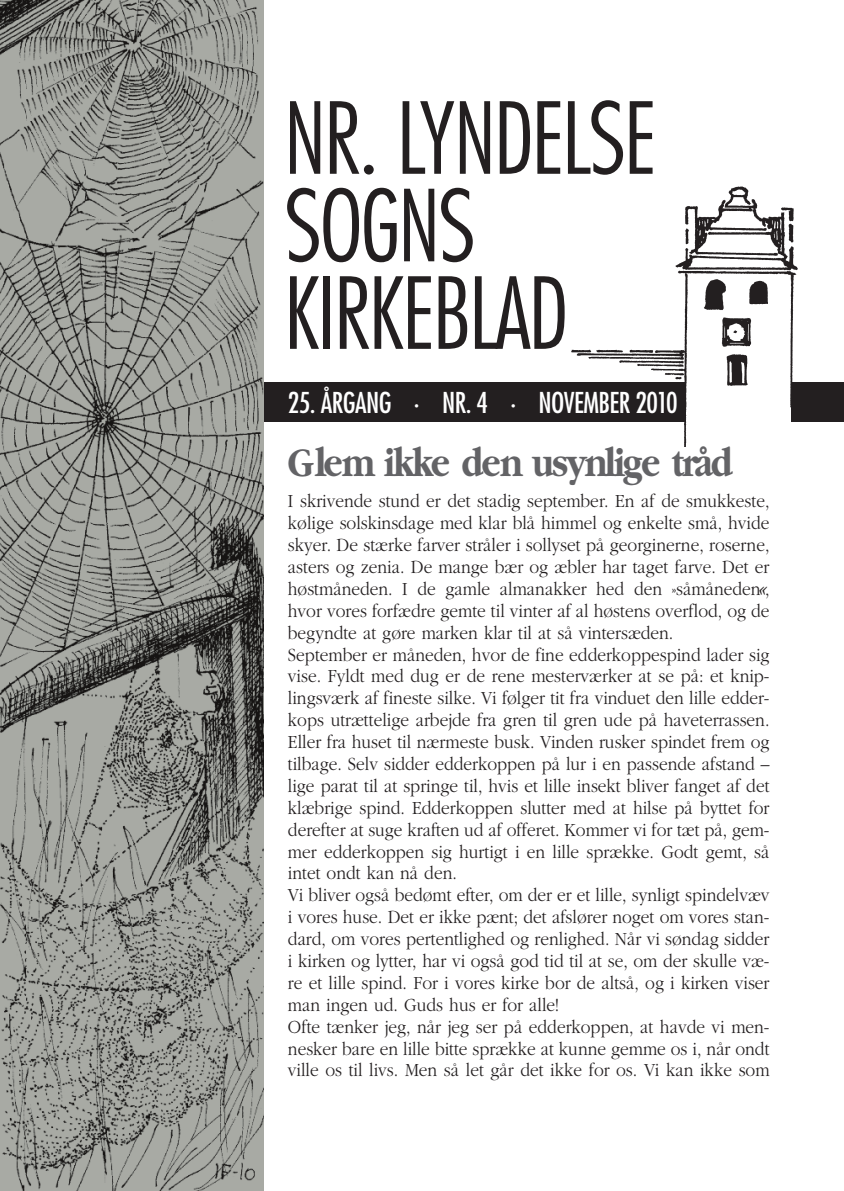
<style>
.page{position:relative;width:844px;height:1191px;background:#fff}
.page>*{position:absolute;margin:0;border:0;box-sizing:border-box;transform-origin:0 0}
.t1{font:300 condensed 96.25px/87.5px "Futura";letter-spacing:-.02em;color:#231f20}
.t2{font:700 42px "Garamond";letter-spacing:-.06em;color:#636366;scale:.85 1}
.t3{font:condensed 28px "Futura";letter-spacing:-.02em;color:#fff}
.t4{font:300 19.25px/21.9px "Garamond";color:#231f20;scale:.9 1}
.s1{font-weight:700;font-style:italic}
</style>
<div class="page">
<div style="left:263px;top:382px;width:580px;height:40px;background:#231f20"></div>
<img style="left:571px;top:186px;width:227px;height:260px">
<img style="left:0;top:0;width:263px;height:1191px">
<h1 class="t1" style="left:284px;top:101px;width:373px">NR. LYNDELSE<br>SOGNS<br>KIRKEBLAD</h1>
<h3 class="t3" style="left:288px;top:389px;width:391px">25. ÅRGANG · NR. 4 · NOVEMBER 2010</h3>
<h2 class="t2" style="left:288px;top:437px;width:524px">Glem ikke den usynlige tråd</h2>
<p class="t4" style="left:288px;top:490px;width:536px">I skrivende stund er det stadig september. En af de smukkeste, kølige solskinsdage med klar blå himmel og enkelte små, hvide skyer. De stærke farver stråler i sollyset på georginerne, roserne, asters og zenia. De mange bær og æbler har taget farve. Det er høstmåneden. I de gamle almanakker hed den »såmåneden<span class="s1">«</span>, hvor vores forfædre gemte til vinter af al høstens overflod, og de begyndte at gøre marken klar til at så vintersæden.<br>September er måneden, hvor de fine edderkoppespind lader sig vise. Fyldt med dug er de rene mesterværker at se på: et knip&shy;lingsværk af fineste silke. Vi følger tit fra vinduet den lille edder&shy;kops utrættelige arbejde fra gren til gren ude på haveterrassen.<br>Eller fra huset til nærmeste busk. Vinden rusker spindet frem og tilbage. Selv sidder edderkoppen på lur i en passende afstand – lige parat til at springe til, hvis et lille insekt bliver fanget af det klæbrige spind. Edderkoppen slutter med at hilse på byttet for derefter at suge kraften ud af offeret. Kommer vi for tæt på, gem&shy;mer edderkoppen sig hurtigt i en lille sprække. Godt gemt, så intet ondt kan nå den.<br>Vi bliver også bedømt efter, om der er et lille, synligt spindelvæv i vores huse. Det er ikke pænt; det afslører noget om vores stan&shy;dard, om vores pertentlighed og renlighed. Når vi søndag sidder i kirken og lytter, har vi også god tid til at se, om der skulle væ&shy;re et lille spind. For i vores kirke bor de altså, og i kirken viser man ingen ud. Guds hus er for alle!<br>Ofte tænker jeg, når jeg ser på edderkoppen, at havde vi men&shy;nesker bare en lille bitte sprække at kunne gemme os i, når ondt ville os til livs. Men så let går det ikke for os. Vi kan ikke som</p>
</div>
